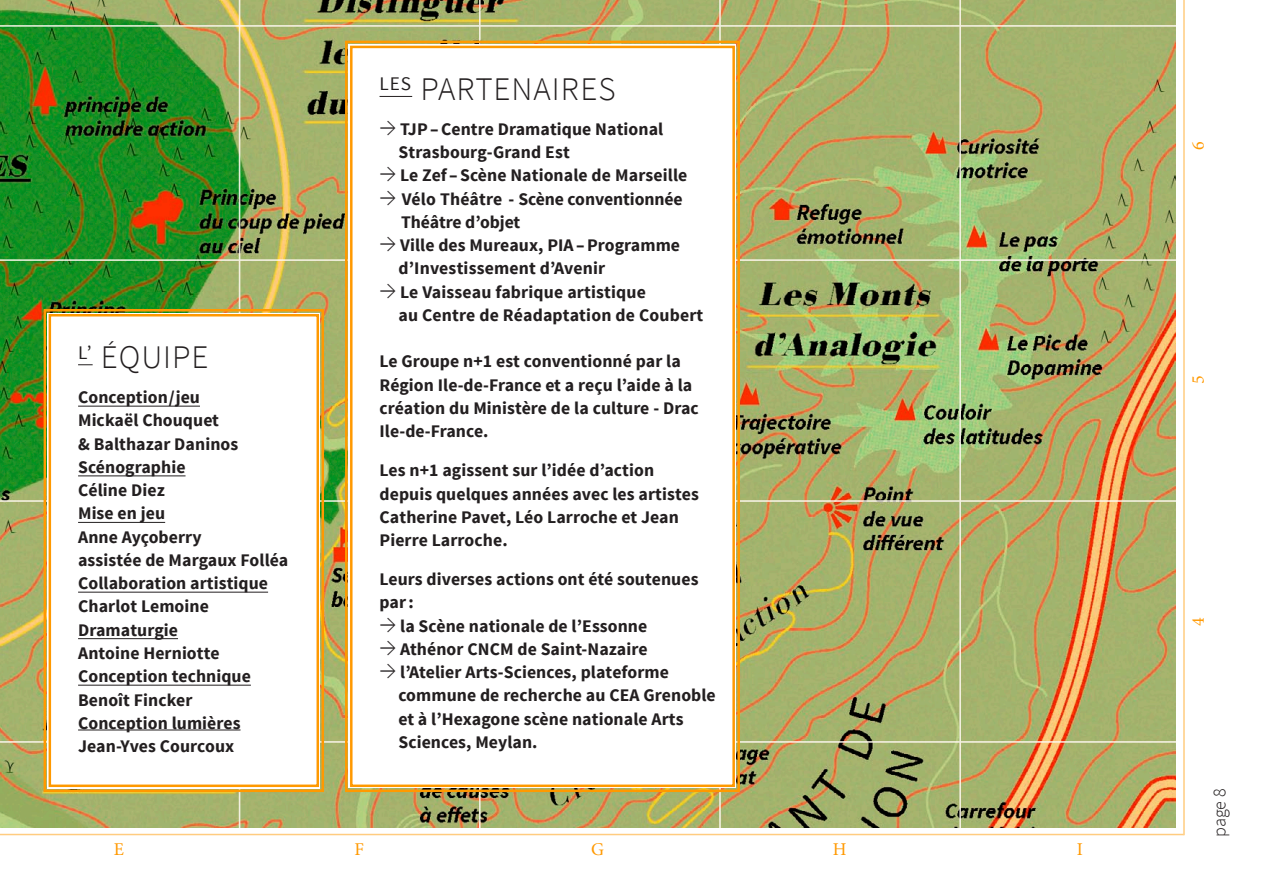
<style>
.page{position:relative;width:1263px;height:893px;background:#fff}
.page>*{position:absolute;margin:0;border:0;box-sizing:border-box;transform-origin:0 0}
.t1{font:300 33px "Source Sans Pro";letter-spacing:.03em;color:#231f20}
.t2{font:18px "Minion Pro";color:#f90}
.t3{font:300 18px "Source Sans Pro";color:#231f20}
.t4{font:700 17.7px/23.2px "Source Sans Pro";letter-spacing:.005em;color:#231f20}
.s1{font-weight:300;font-size:27px}
</style>
<div class="page">
<img style="left:0;top:0;width:1176px;height:827px">
<hr style="left:239px;top:0;width:1px;height:830px;background:#fff">
<hr style="left:479px;top:0;width:1px;height:830px;background:#fff">
<hr style="left:719px;top:0;width:2px;height:830px;background:#fff">
<hr style="left:959px;top:0;width:2px;height:830px;background:#fff">
<hr style="left:0;top:259px;width:1177px;height:2px;background:#fff">
<hr style="left:0;top:25px;width:1177px;height:2px;background:#fff">
<hr style="left:0;top:500px;width:1177px;height:2px;background:#fff">
<hr style="left:0;top:741px;width:1177px;height:2px;background:#fff">
<hr style="left:0;top:834px;width:1184px;height:1px;background:#ffcc80">
<hr style="left:1183px;top:0;width:2px;height:835px;background:#ffcc80">
<svg style="left:42px;top:308px;width:283px;height:485px"></svg>
<div style="left:49px;top:314px;width:270px;height:473px;border:2px solid #f90"></div>
<svg style="left:344px;top:39px;width:397px;height:754px"></svg>
<div style="left:350px;top:46px;width:385px;height:741px;border:2px solid #f90"></div>
<h1 class="t1" style="left:78px;top:337px;width:132px"><sup>l’</sup> ÉQUIPE</h1>
<p class="t4" style="left:78px;top:386px;width:212px">Conception/jeu<br>Mickaël Chouquet<br>&amp; Balthazar Daninos<br>Scénographie<br>Céline Diez<br>Mise en jeu<br>Anne Ayçoberry<br>assistée de Margaux Folléa<br>Collaboration artistique<br>Charlot Lemoine<br>Dramaturgie<br>Antoine Herniotte<br>Conception technique<br>Benoît Fincker<br>Conception lumières<br>Jean-Yves Courcoux</p>
<h1 class="t1" style="left:379px;top:69px;width:235px"><sup>les</sup> PARTENAIRES</h1>
<p class="t4" style="left:398px;top:118px;width:266px;text-indent:-19px"><span class="s1">→</span> TJP–Centre Dramatique National<br>Strasbourg-Grand Est</p>
<p class="t4" style="left:379px;top:164px;width:309px"><span class="s1">→</span> Le Zef –Scène Nationale de Marseille</p>
<p class="t4" style="left:401px;top:188px;width:283px;text-indent:-22px"><span class="s1">→</span> Vélo Théâtre - Scène conventionnée<br>Théâtre d’objet</p>
<p class="t4" style="left:398px;top:234px;width:283px;text-indent:-19px"><span class="s1">→</span> Ville des Mureaux, PIA–Programme d’Investissement d’Avenir</p>
<p class="t4" style="left:398px;top:281px;width:306px;text-indent:-19px"><span class="s1">→</span> Le Vaisseau fabrique artistique<br>au Centre de Réadaptation de Coubert</p>
<p class="t4" style="left:380px;top:350px;width:321px">Le Groupe n+1 est conventionné par la Région Ile-de-France et a reçu l’aide à la création du Ministère de la culture - Drac Ile-de-France.</p>
<p class="t4" style="left:380px;top:459px;width:321px">Les n+1 agissent sur l’idée d’action depuis quelques années avec les artistes Catherine Pavet, Léo Larroche et Jean Pierre Larroche.</p>
<p class="t4" style="left:380px;top:568px;width:320px">Leurs diverses actions ont été soutenues par:</p>
<p class="t4" style="left:379px;top:615px;width:269px"><span class="s1">→</span> la Scène nationale de l’Essonne</p>
<p class="t4" style="left:379px;top:638px;width:270px"><span class="s1">→</span> Athénor CNCM de Saint-Nazaire</p>
<p class="t4" style="left:398px;top:661px;width:319px;text-indent:-19px"><span class="s1">→</span> l’Atelier Arts-Sciences, plateforme commune de recherche au CEA Grenoble et à l’Hexagone scène nationale Arts Sciences, Meylan.</p>
<p class="t2" style="left:114px;top:837px;width:12px">E</p>
<p class="t2" style="left:355px;top:837px;width:11px">F</p>
<p class="t2" style="left:591px;top:837px;width:14px">G</p>
<p class="t2" style="left:833px;top:837px;width:15px">H</p>
<p class="t2" style="left:1077px;top:837px;width:8px">I</p>
<p class="t2" style="left:1186px;top:150px;width:10px;rotate:-90deg">6</p>
<p class="t2" style="left:1186px;top:384px;width:10px;rotate:-90deg">5</p>
<p class="t2" style="left:1186px;top:626px;width:10px;rotate:-90deg">4</p>
<p class="t3" style="left:1209px;top:837px;width:49px;rotate:-90deg">PAGE 8</p>
</div>
